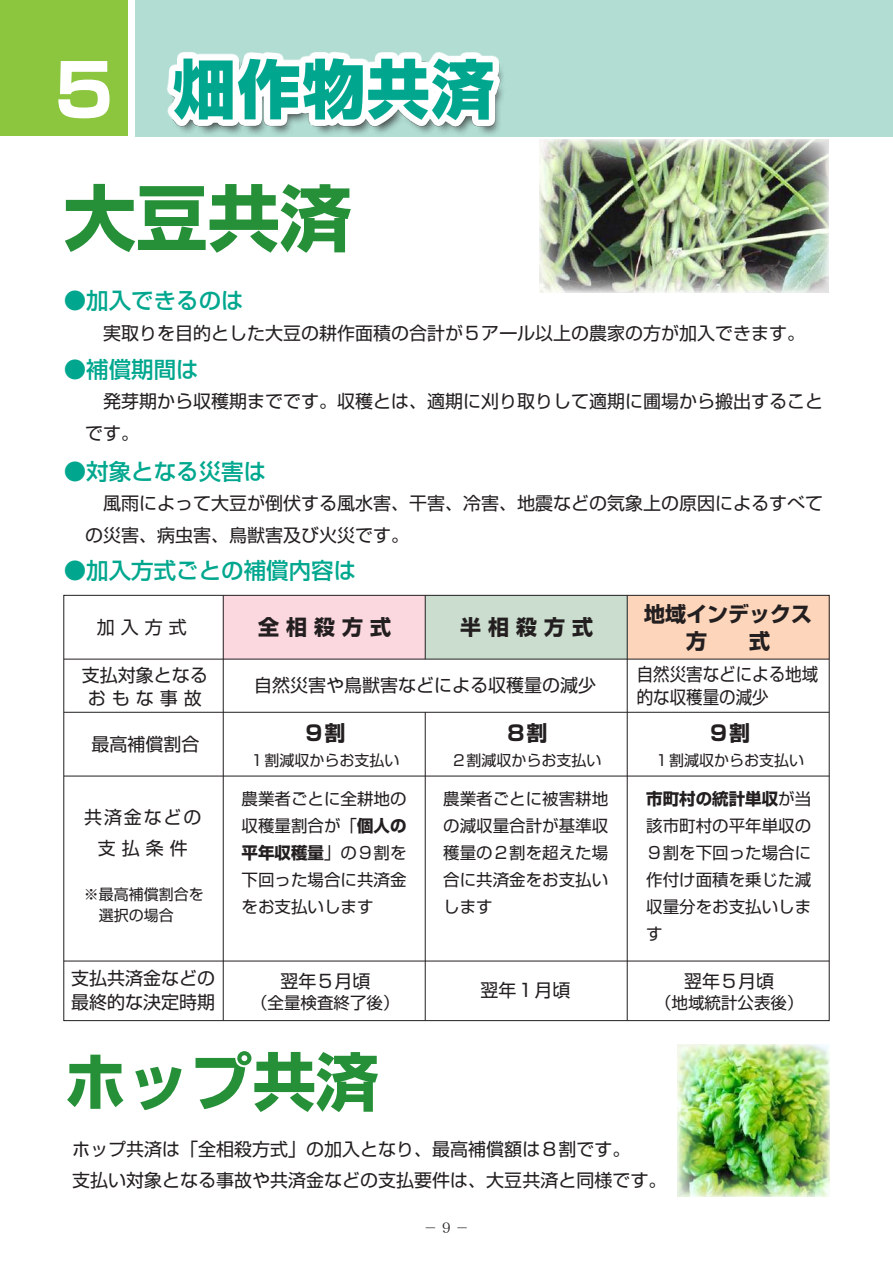
<style>
.page{position:relative;width:893px;height:1263px;background:#fff}
.page>*{position:absolute;margin:0;border:0;box-sizing:border-box;transform-origin:0 0}
.t1{font:700 72px "Shin Go Pro";color:#269039}
.t2{font:700 72px "Shin Go Pro";color:#fff}
.t3{font:700 63px "Shin Go Pro";color:#269039}
.t4{font:500 22.5px "Shin Go Pro";color:#00a78e}
.t5{font:700 21px/27px "Shin Go Pro";color:#231f20}
.t6{font:18px/31.5px "Shin Go Pro";color:#231f20}
.t7{font:18px/22.5px "Shin Go Pro";color:#231f20;scale:.92 1}
.t8{font:16.5px/27px "Shin Go Pro";color:#231f20;text-align:justify}
.t9{font:15px/21px "Shin Go Pro";color:#231f20}
.t10{font:13.5px "Hiragino Min W3 90 msp RKSJ H";color:#231f20}
.s1{font-weight:700}
</style>
<div class="page">
<div style="left:627px;top:595px;width:202px;height:64px;background:#fdd5ba"></div>
<div style="left:425px;top:595px;width:202px;height:64px;background:#cbddce"></div>
<div style="left:223px;top:595px;width:202px;height:64px;background:#fbd8df"></div>
<hr style="left:627px;top:595px;width:1px;height:425px;background:#231f20">
<hr style="left:223px;top:595px;width:1px;height:425px;background:#231f20">
<hr style="left:425px;top:712px;width:1px;height:308px;background:#231f20">
<hr style="left:64px;top:659px;width:765px;height:1px;background:#231f20">
<hr style="left:64px;top:712px;width:765px;height:1px;background:#231f20">
<hr style="left:64px;top:776px;width:765px;height:1px;background:#231f20">
<hr style="left:64px;top:961px;width:765px;height:1px;background:#231f20">
<hr style="left:425px;top:595px;width:1px;height:64px;background:#231f20">
<img style="left:678px;top:1044px;width:152px;height:152px">
<img style="left:539px;top:139px;width:290px;height:153px">
<div style="left:135px;top:0;width:758px;height:136px;background:#b1ddd3"></div>
<div style="left:0;top:0;width:128px;height:136px;background:#8bc63e"></div>
<img style="left:159px;top:51px;width:638px;height:104px">
<h1 class="t2" style="left:55px;top:33px;width:60px">5</h1>
<h1 class="t1" style="left:64px;top:161px;width:289px">大豆共済</h1>
<p class="t4" style="left:64px;top:282px;width:181px">●加入できるのは</p>
<p class="t6" style="left:85px;top:315px;width:722px">　実取りを目的とした大豆の耕作面積の合計が５アール以上の農家の方が加入できます。</p>
<p class="t4" style="left:64px;top:351px;width:136px">●補償期間は</p>
<p class="t6" style="left:85px;top:383px;width:739px">　発芽期から収穫期までです。収穫とは、適期に刈り取りして適期に圃場から搬出することです。</p>
<p class="t4" style="left:64px;top:453px;width:204px">●対象となる災害は</p>
<p class="t6" style="left:85px;top:485px;width:739px">　風雨によって大豆が倒伏する風水害、干害、冷害、地震などの気象上の原因によるすべての災害、病虫害、鳥獣害及び火災です。</p>
<p class="t4" style="left:64px;top:552px;width:294px">●加入方式ごとの補償内容は</p>
<p class="t6" style="left:97px;top:609px;width:91px">加 入 方 式</p>
<p class="t6" style="left:82px;top:662px;width:128px;line-height:22.5px;text-align:center">支払対象となるお も な 事 故</p>
<p class="t6" style="left:92px;top:726px;width:110px">最高補償割合</p>
<p class="t5" style="left:644px;top:599px;width:169px">地域インデックス　　方　　式</p>
<p class="t5" style="left:258px;top:611px;width:134px">全 相 殺 方 式</p>
<p class="t5" style="left:460px;top:611px;width:134px">半 相 殺 方 式</p>
<p class="t6" style="left:254px;top:667px;width:343px">自然災害や鳥獣害などによる収穫量の減少</p>
<p class="t7" style="left:637px;top:661px;width:199px">自然災害などによる地域的な収穫量の減少</p>
<p class="t5" style="left:303px;top:718px;width:43px">９割</p>
<p class="t5" style="left:505px;top:718px;width:43px">８割</p>
<p class="t5" style="left:708px;top:718px;width:43px">９割</p>
<p class="t9" style="left:249px;top:748px;width:151px">１割減収からお支払い</p>
<p class="t9" style="left:451px;top:748px;width:151px">２割減収からお支払い</p>
<p class="t9" style="left:654px;top:748px;width:151px">１割減収からお支払い</p>
<p class="t6" style="left:84px;top:799px;width:118px;text-align:center">共済金などの支 払 条 件</p>
<p class="t9" style="left:84px;top:881px;width:121px">※最高補償割合を　選択の場合</p>
<p class="t6" style="left:71px;top:964px;width:146px;line-height:24px">支払共済金などの最終的な決定時期</p>
<p class="t8" style="left:242px;top:784px;width:166px">農業者ごとに全耕地の収穫量割合が「<span class="s1">個人の平年収穫量</span>」の９割を下回った場合に共済金をお支払いします</p>
<p class="t8" style="left:443px;top:784px;width:166px">農業者ごとに被害耕地の減収量合計が基準収穫量の２割を超えた場合に共済金をお支払いします</p>
<p class="t8" style="left:646px;top:784px;width:166px"><span class="s1">市町村の統計単収</span>が当該市町村の平年単収の９割を下回った場合に作付け面積を乗じた減収量分をお支払いします</p>
<p class="t6" style="left:280px;top:963px;width:91px">翌年５月頃</p>
<p class="t8" style="left:251px;top:987px;width:150px">（全量検査終了後）</p>
<p class="t6" style="left:480px;top:972px;width:91px">翌年１月頃</p>
<p class="t6" style="left:684px;top:963px;width:91px">翌年５月頃</p>
<p class="t8" style="left:655px;top:987px;width:150px">（地域統計公表後）</p>
<h2 class="t3" style="left:64px;top:1032px;width:316px">ホップ共済</h2>
<p class="t6" style="left:72px;top:1131px;width:596px">ホップ共済は「全相殺方式」の加入となり、最高補償額は８割です。<br>支払い対象となる事故や共済金などの支払要件は、大豆共済と同様です。</p>
<p class="t10" style="left:424px;top:1220px;width:47px">－ 9 －</p>
</div>
